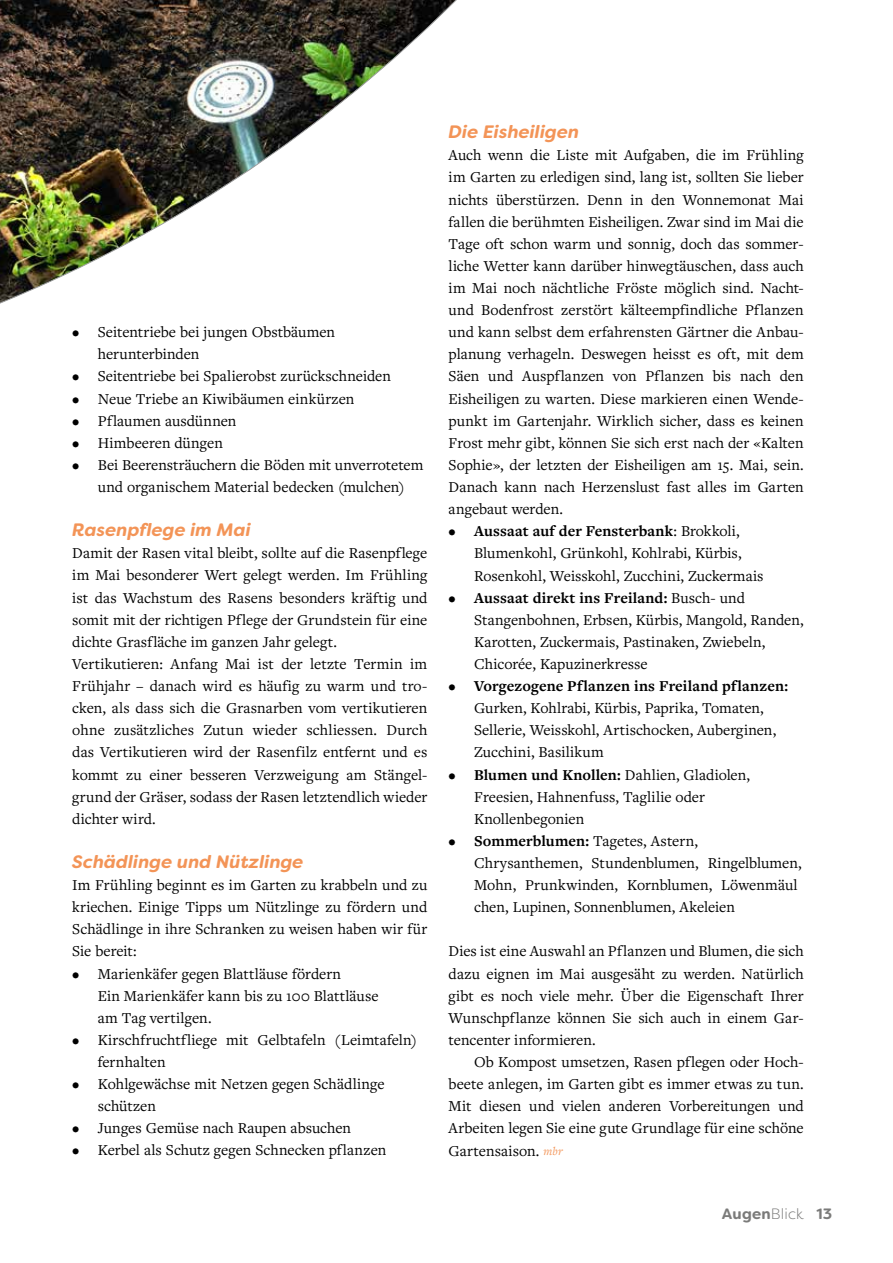
<style>
.page{position:relative;width:893px;height:1263px;background:#fff}
.page>*{position:absolute;margin:0;border:0;box-sizing:border-box;transform-origin:0 0}
.t1{font:italic 700 18px "Filson Soft";color:#f39457}
.t2{font:15.75px/22px "Freight Text Pro";color:#000}
.t3{font:700 15px "Filson Soft";letter-spacing:.015em;color:#7b7b7a}
.s1{font-weight:700}
.s2{font-style:italic;font-size:12px;color:#f39457}
.s3{font-weight:300}
</style>
<div class="page">
<img style="left:0;top:0;width:457px;height:304px">
<p class="t2" style="left:98px;top:321px;width:239px;text-indent:-26px">• Seitentriebe bei jungen Obstbäumen herunterbinden</p>
<p class="t2" style="left:72px;top:365px;width:320px">• Seitentriebe bei Spalierobst zurückschneiden</p>
<p class="t2" style="left:72px;top:387px;width:284px">• Neue Triebe an Kiwibäumen einkürzen</p>
<p class="t2" style="left:72px;top:409px;width:166px">• Pflaumen ausdünnen</p>
<p class="t2" style="left:72px;top:431px;width:152px">• Himbeeren düngen</p>
<p class="t2" style="left:72px;top:453px;width:353px;text-align:center">• Bei Beerensträuchern die Böden mit unverrotetem und organischem Material bedecken (mulchen)</p>
<p class="t1" style="left:72px;top:518px;width:180px">Rasenpflege im Mai</p>
<p class="t2" style="left:72px;top:542px;width:357px">Damit der Rasen vital bleibt, sollte auf die Rasenpflege im Mai besonderer Wert gelegt werden. Im Frühling ist das Wachstum des Rasens besonders kräftig und somit mit der richtigen Pflege der Grundstein für eine dichte Grasfläche im ganzen Jahr gelegt.<br>Vertikutieren: Anfang Mai ist der letzte Termin im Frühjahr – danach wird es häufig zu warm und tro&shy;cken, als dass sich die Grasnarben vom vertikutieren ohne zusätzliches Zutun wieder schliessen. Durch das Vertikutieren wird der Rasenfilz entfernt und es kommt zu einer besseren Verzweigung am Stängel&shy;grund der Gräser, sodass der Rasen letztendlich wieder dichter wird.</p>
<p class="t1" style="left:72px;top:850px;width:233px">Schädlinge und Nützlinge</p>
<p class="t2" style="left:72px;top:873px;width:357px;text-align:justify">Im Frühling beginnt es im Garten zu krabbeln und zu kriechen. Einige Tipps um Nützlinge zu fördern und Schädlinge in ihre Schranken zu weisen haben wir für Sie bereit:</p>
<p class="t2" style="left:98px;top:962px;width:282px;text-indent:-26px">• Marienkäfer gegen Blattläuse fördern<br>Ein Marienkäfer kann bis zu 100 Blattläuse am Tag vertilgen.</p>
<p class="t2" style="left:98px;top:1028px;width:321px;text-indent:-26px">• Kirschfruchtfliege mit Gelbtafeln (Leimtafeln) fernhalten</p>
<p class="t2" style="left:98px;top:1072px;width:288px;text-indent:-26px">• Kohlgewächse mit Netzen gegen Schädlinge schützen</p>
<p class="t2" style="left:72px;top:1117px;width:280px">• Junges Gemüse nach Raupen absuchen</p>
<p class="t2" style="left:72px;top:1139px;width:316px">• Kerbel als Schutz gegen Schnecken pflanzen</p>
<p class="t1" style="left:449px;top:120px;width:132px">Die Eisheiligen</p>
<p class="t2" style="left:449px;top:144px;width:357px;text-align:justify">Auch wenn die Liste mit Aufgaben, die im Frühling im Garten zu erledigen sind, lang ist, sollten Sie lieber nichts überstürzen. Denn in den Wonnemonat Mai fallen die berühmten Eisheiligen. Zwar sind im Mai die Tage oft schon warm und sonnig, doch das sommer&shy;liche Wetter kann darüber hinwegtäuschen, dass auch im Mai noch nächtliche Fröste möglich sind. Nacht&shy;und Bodenfrost zerstört kälteempfindliche Pflanzen und kann selbst dem erfahrensten Gärtner die Anbau&shy;planung verhageln. Deswegen heisst es oft, mit dem Säen und Auspflanzen von Pflanzen bis nach den Eisheiligen zu warten. Diese markieren einen Wende&shy;punkt im Gartenjahr. Wirklich sicher, dass es keinen Frost mehr gibt, können Sie sich erst nach der «Kalten Sophie», der letzten der Eisheiligen am 15. Mai, sein.<br>Danach kann nach Herzenslust fast alles im Garten angebaut werden.</p>
<p class="t2" style="left:474px;top:520px;width:291px;text-indent:-26px">• <span class="s1">Aussaat auf der Fensterbank</span>: Brokkoli,<br>Blumenkohl, Grünkohl, Kohlrabi, Kürbis,<br>Rosenkohl, Weisskohl, Zucchini, Zuckermais</p>
<p class="t2" style="left:474px;top:586px;width:331px;text-indent:-26px">• <span class="s1">Aussaat direkt ins Freiland:</span> Busch- und Stangenbohnen, Erbsen, Kürbis, Mangold, Randen, Karotten, Zuckermais, Pastinaken, Zwiebeln, Chicorée, Kapuzinerkresse</p>
<p class="t2" style="left:474px;top:674px;width:315px;text-indent:-26px">• <span class="s1">Vorgezogene Pflanzen ins Freiland pflanzen:<br></span>Gurken, Kohlrabi, Kürbis, Paprika, Tomaten, Sellerie, Weisskohl, Artischocken, Auberginen, Zucchini, Basilikum</p>
<p class="t2" style="left:474px;top:763px;width:277px;text-indent:-26px">• <span class="s1">Blumen und Knollen:</span> Dahlien, Gladiolen,<br>Freesien, Hahnenfuss, Taglilie oder<br>Knollenbegonien</p>
<p class="t2" style="left:474px;top:829px;width:329px;text-indent:-26px">• <span class="s1">Sommerblumen:</span> Tagetes, Astern, Chrysanthemen, Stundenblumen, Ringelblumen, Mohn, Prunkwinden, Kornblumen, Löwenmäul chen, Lupinen, Sonnenblumen, Akeleien</p>
<p class="t2" style="left:449px;top:940px;width:357px;text-align:justify">Dies ist eine Auswahl an Pflanzen und Blumen, die sich dazu eignen im Mai ausgesäht zu werden. Natürlich gibt es noch viele mehr. Über die Eigenschaft Ihrer Wunschpflanze können Sie sich auch in einem Gar&shy;tencenter informieren.</p>
<p class="t2" style="left:449px;top:1050px;width:357px;text-align:justify;text-indent:26px">Ob Kompost umsetzen, Rasen pflegen oder Hoch&shy;beete anlegen, im Garten gibt es immer etwas zu tun.<br>Mit diesen und vielen anderen Vorbereitungen und Arbeiten legen Sie eine gute Grundlage für eine schöne Gartensaison. <span class="s2">mbr</span></p>
<p class="t3" style="left:722px;top:1204px;width:112px">Augen<span class="s3">Blick</span> 13</p>
</div>
